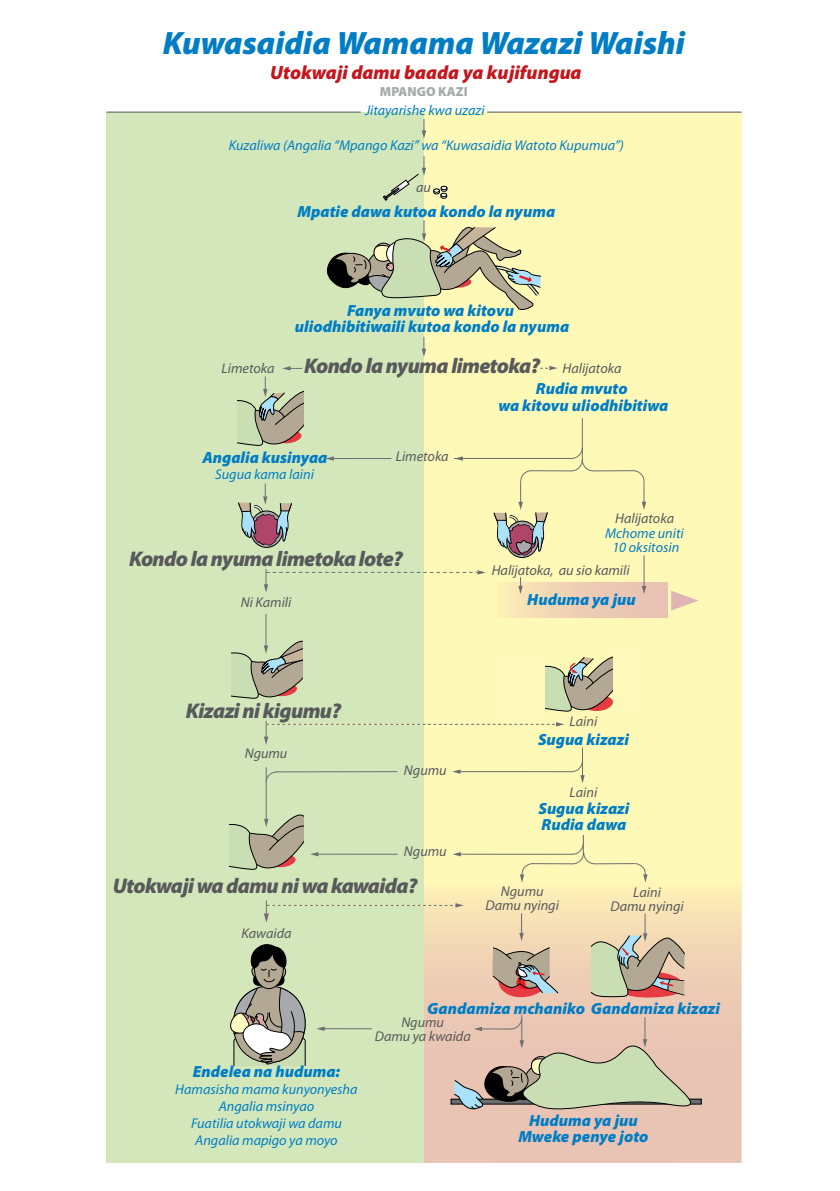
<style>
.page{position:relative;width:840px;height:1191px;background:#fff}
.page>*{position:absolute;margin:0;border:0;box-sizing:border-box;transform-origin:0 0}
.t1{font:italic 900 32.4px "Myriad Pro";color:#007dc5}
.t2{font:italic 900 21.2px "Myriad Pro";letter-spacing:-.03em;color:#58595b}
.t3{font:italic 900 19.2px "Myriad Pro";color:#c4161c}
.t4{font:italic 900 16.2px/16.8px "Myriad Pro";color:#007dc5;text-align:center}
.t5{font:italic 14.2px/17px "Myriad Pro";color:#007dc5;text-align:center}
.t6{font:italic 14.2px/14.2px "Myriad Pro";color:#58595b;text-align:center}
.t7{font:900 13.2px "Myriad Pro";color:#a7a9ac}
.s1{font-weight:400;font-size:14.2px}
</style>
<div class="page">
<div style="left:424px;top:112px;width:317px;height:837px;background:#fff9b8"></div>
<div style="left:106px;top:112px;width:318px;height:1050px;background:#d3e7bb"></div>
<svg style="left:424px;top:864px;width:317px;height:298px"></svg>
<hr style="left:487px;top:111px;width:254px;height:2px;background:#6d6e71">
<hr style="left:106px;top:111px;width:254px;height:2px;background:#6d6e71">
<hr style="left:266px;top:767px;width:1px;height:53px;background:#6d6e71">
<hr style="left:455px;top:771px;width:116px;height:1px;background:#6d6e71">
<svg style="left:452px;top:769px;width:8px;height:5px"></svg>
<hr style="left:276px;top:771px;width:121px;height:1px;background:#6d6e71">
<svg style="left:265px;top:771px;width:13px;height:12px"></svg>
<svg style="left:264px;top:721px;width:300px;height:24px"></svg>
<svg style="left:570px;top:747px;width:14px;height:36px"></svg>
<svg style="left:422px;top:119px;width:4px;height:20px"></svg>
<svg style="left:383px;top:156px;width:64px;height:44px"></svg>
<svg style="left:264px;top:900px;width:199px;height:22px"></svg>
<svg style="left:589px;top:913px;width:99px;height:85px;background:#cebca1"></svg>
<hr style="left:594px;top:863px;width:39px;height:1px;background:#6d6e71">
<svg style="left:633px;top:863px;width:14px;height:19px"></svg>
<div style="left:495px;top:655px;width:49px;height:63px;background:#fffabc"></div>
<div style="left:492px;top:582px;width:175px;height:35px;background:#e9c3b4"></div>
<svg style="left:671px;top:591px;width:27px;height:19px"></svg>
<div style="left:450px;top:1098px;width:251px;height:6px;border:1px solid #000"></div>
<svg style="left:491px;top:913px;width:68px;height:84px;background:#d1b69f"></svg>
<hr style="left:532px;top:863px;width:41px;height:1px;background:#6d6e71">
<svg style="left:519px;top:863px;width:14px;height:19px"></svg>
<hr style="left:456px;top:854px;width:116px;height:1px;background:#6d6e71">
<svg style="left:453px;top:852px;width:7px;height:4px"></svg>
<svg style="left:571px;top:835px;width:24px;height:29px"></svg>
<hr style="left:317px;top:853px;width:80px;height:1px;background:#6d6e71">
<svg style="left:229px;top:814px;width:89px;height:56px"></svg>
<hr style="left:323px;top:1028px;width:48px;height:1px;background:#6d6e71">
<svg style="left:230px;top:944px;width:94px;height:122px"></svg>
<svg style="left:452px;top:1015px;width:260px;height:111px;background:#d3bfaa"></svg>
<svg style="left:231px;top:220px;width:415px;height:492px"></svg>
<h1 class="t1" style="left:163px;top:21px;width:523px">Kuwasaidia Wamama Wazazi Waishi</h1>
<p class="t3" style="left:270px;top:60px;width:313px">Utokwaji damu baada ya kujifungua</p>
<p class="t7" style="left:380px;top:83px;width:89px">MPANGO KAZI</p>
<p class="t5" style="left:365px;top:101px;width:121px">Jitayarishe kwa uzazi</p>
<p class="t5" style="left:229px;top:136px;width:396px">Kuzaliwa (Angalia “Mpango Kazi” wa “Kuwasaidia Watoto Kupumua”)</p>
<p class="t6" style="left:416px;top:179px;width:16px">au</p>
<p class="t4" style="left:297px;top:203px;width:259px">Mpatie dawa kutoa kondo la nyuma</p>
<p class="t6" style="left:221px;top:360px;width:54px">Limetoka</p>
<p class="t4" style="left:295px;top:301px;width:276px">Fanya mvuto wa kitovu uliodhibitiwaili kutoa kondo la nyuma</p>
<h2 class="t2" style="left:304px;top:351px;width:318px">Kondo la nyuma limetoka? <span class="s1">Halijatoka</span></h2>
<p class="t4" style="left:498px;top:380px;width:171px">Rudia mvuto<br>wa kitovu uliodhibitiwa</p>
<p class="t4" style="left:202px;top:448px;width:126px">Angalia kusinyaa</p>
<p class="t5" style="left:215px;top:465px;width:100px">Sugua kama laini</p>
<p class="t6" style="left:395px;top:448px;width:54px">Limetoka</p>
<h2 class="t2" style="left:129px;top:544px;width:275px">Kondo la nyuma limetoka lote?</h2>
<p class="t6" style="left:240px;top:595px;width:52px">Ni Kamili</p>
<p class="t6" style="left:614px;top:511px;width:60px">Halijatoka</p>
<p class="t5" style="left:605px;top:526px;width:80px;line-height:13.6px">Mchome uniti<br>10 oksitosin</p>
<p class="t6" style="left:491px;top:563px;width:139px">Halijatoka, au sio kamili</p>
<p class="t4" style="left:527px;top:590px;width:110px">Huduma ya juu</p>
<h2 class="t2" style="left:186px;top:696px;width:157px">Kizazi ni kigumu?</h2>
<p class="t6" style="left:244px;top:745px;width:44px">Ngumu</p>
<p class="t6" style="left:403px;top:762px;width:44px">Ngumu</p>
<p class="t6" style="left:403px;top:843px;width:44px">Ngumu</p>
<h2 class="t2" style="left:113px;top:871px;width:306px">Utokwaji wa damu ni wa kawaida?</h2>
<p class="t6" style="left:241px;top:926px;width:51px">Kawaida</p>
<p class="t6" style="left:569px;top:713px;width:29px">Laini</p>
<p class="t4" style="left:537px;top:730px;width:92px">Sugua kizazi</p>
<p class="t6" style="left:569px;top:785px;width:29px">Laini</p>
<p class="t4" style="left:538px;top:799px;width:92px;text-align:left">Sugua kizazi<br>Rudia dawa</p>
<p class="t6" style="left:485px;top:884px;width:75px">Ngumu<br>Damu nyingi</p>
<p class="t6" style="left:610px;top:884px;width:75px">Laini<br>Damu nyingi</p>
<p class="t4" style="left:427px;top:999px;width:294px">Gandamiza mchaniko Gandamiza kizazi</p>
<p class="t4" style="left:193px;top:1062px;width:149px">Endelea na huduma:</p>
<p class="t5" style="left:175px;top:1080px;width:184px">Hamasisha mama kunyonyesha<br>Angalia msinyao<br>Fuatilia utokwaji wa damu<br>Angalia mapigo ya moyo</p>
<p class="t6" style="left:374px;top:1015px;width:98px">Ngumu<br>Damu ya kwaida</p>
<p class="t4" style="left:518px;top:1111px;width:132px">Huduma ya juu<br>Mweke penye joto</p>
</div>
